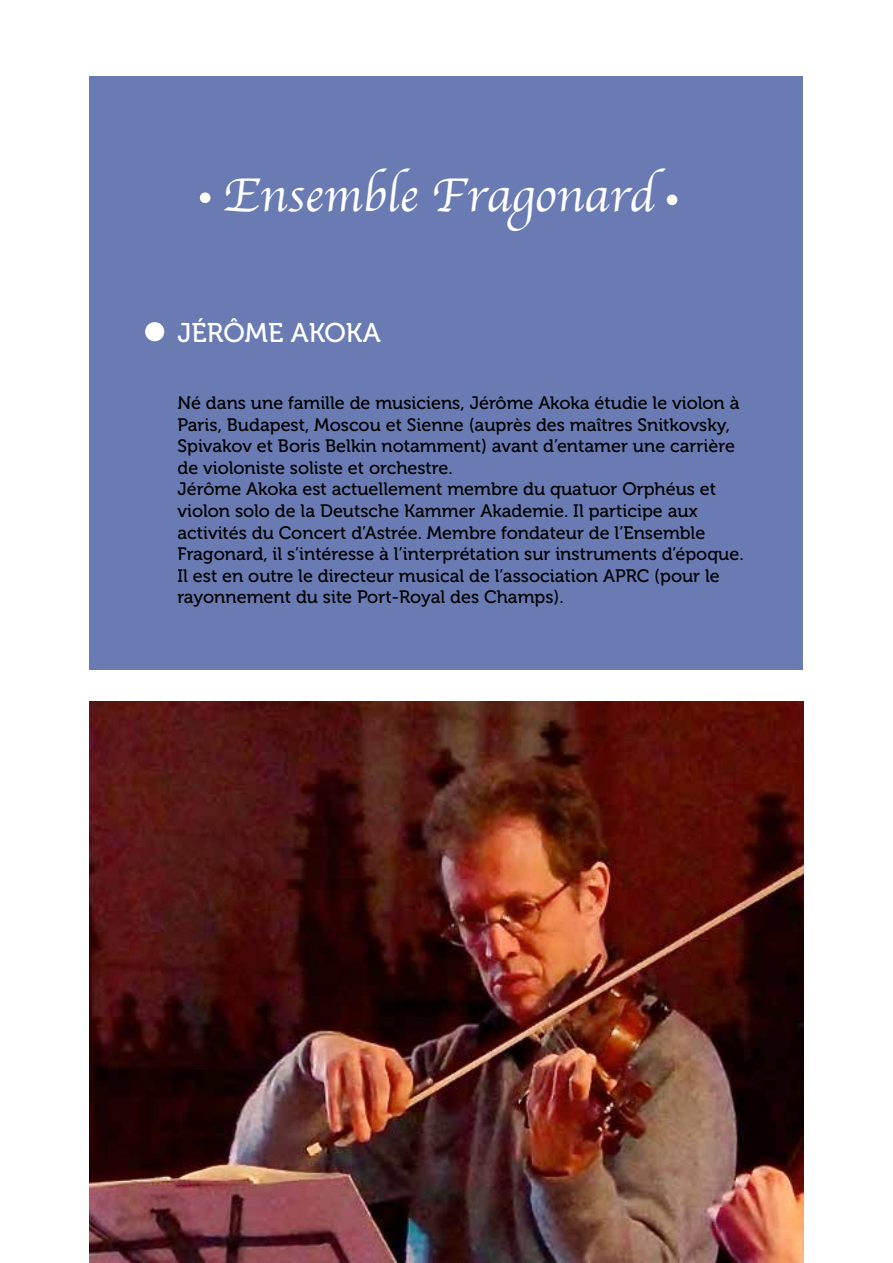
<style>
.page{position:relative;width:893px;height:1263px;background:#fff}
.page>*{position:absolute;margin:0;border:0;box-sizing:border-box;transform-origin:0 0}
.t1{font:49.5px "Apple Chancery";color:#fff}
.t2{font:27px "Museo 500";color:#fff}
.t3{font:18px/21.6px "Museo 500";color:#000}
</style>
<div class="page">
<div style="left:90px;top:77px;width:713px;height:593px;background:#697bb2"></div>
<div style="left:145px;top:322px;width:19px;height:19px;background:#fff;border-radius:50%"></div>
<img style="left:90px;top:702px;width:713px;height:561px">
<div style="left:200px;top:192px;width:10px;height:11px;background:#fff;border-radius:50%"></div>
<div style="left:667px;top:195px;width:10px;height:10px;background:#fff;border-radius:50%"></div>
<h1 class="t1" style="left:223px;top:156px;width:433px">Ensemble Fragonard</h1>
<h2 class="t2" style="left:178px;top:318px;width:205px">JÉRÔME AKOKA</h2>
<p class="t3" style="left:178px;top:392px;width:568px">Né dans une famille de musiciens, Jérôme Akoka étudie le violon à Paris, Budapest, Moscou et Sienne (auprès des maîtres Snitkovsky, Spivakov et Boris Belkin notamment) avant d’entamer une carrière de violoniste soliste et orchestre.<br>Jérôme Akoka est actuellement membre du quatuor Orphéus et violon solo de la Deutsche Kammer Akademie. Il participe aux activités du Concert d’Astrée. Membre fondateur de l’Ensemble Fragonard, il s’intéresse à l’interprétation sur instruments d’époque.<br>Il est en outre le directeur musical de l’association APRC (pour le rayonnement du site Port-Royal des Champs).</p>
</div>
